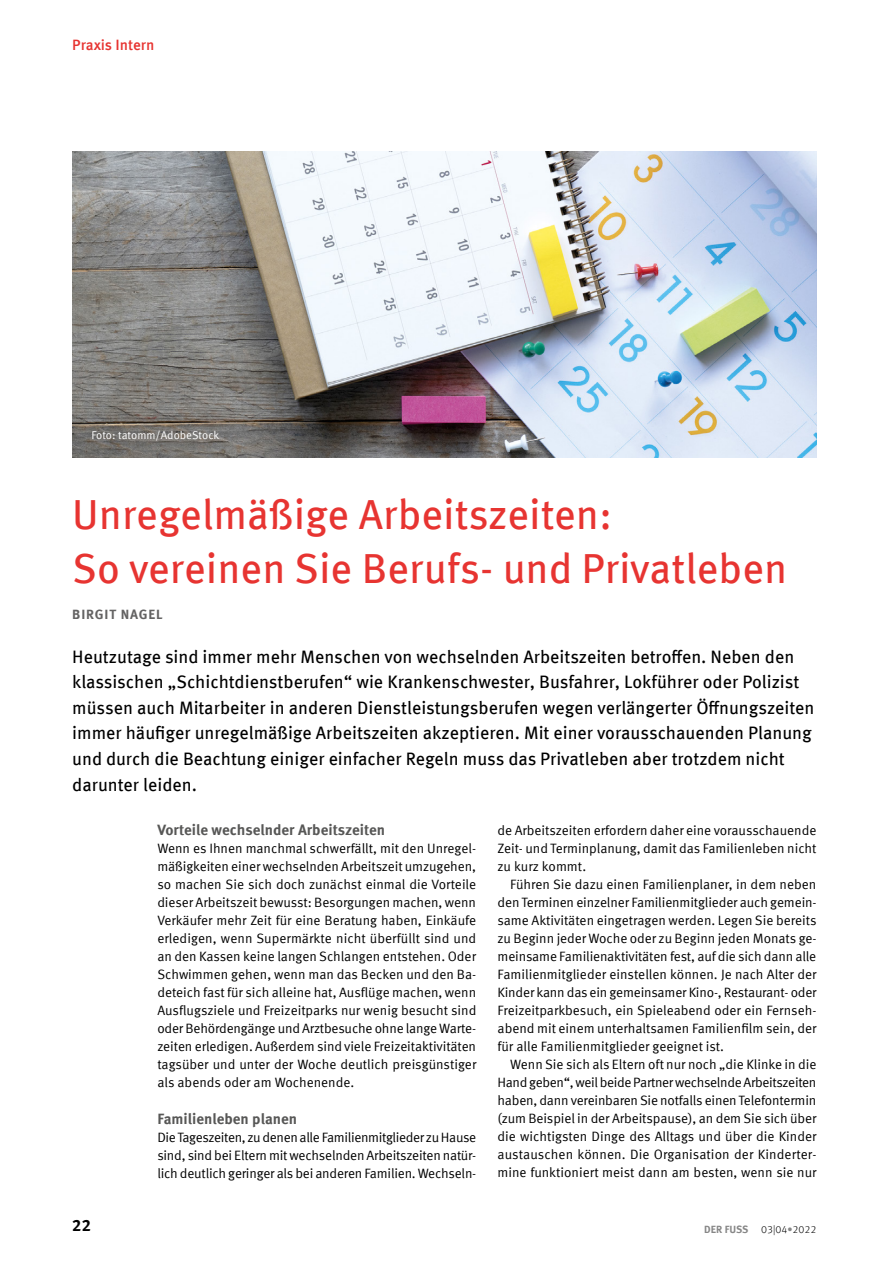
<style>
.page{position:relative;width:893px;height:1263px;background:#fff}
.page>*{position:absolute;margin:0;border:0;box-sizing:border-box;transform-origin:0 0}
.t1{font:42px/54px "Meta Offc";color:#e73431}
.t2{font:18px/25.5px "Meta Offc";color:#000}
.t3{font:700 16.5px "Meta Offc";color:#000}
.t4{font:700 15px "Meta Offc";color:#575756}
.t5{font:500 15px "Meta Offc";color:#e73431}
.t6{font:13.5px/18px "Meta Offc Norm";color:#000;text-align:justify}
.t7{font:700 13.5px "Meta Offc";letter-spacing:.06em;color:#646363}
.t8{font:11.25px "Meta Offc Norm";color:#fff}
.t9{font:300 10.5px "Meta Offc";color:#000}
.s1{font-weight:700;color:#878787}
</style>
<div class="page">
<img style="left:72px;top:151px;width:744px;height:306px">
<p class="t5" style="left:72px;top:36px;width:84px">Praxis Intern</p>
<p class="t8" style="left:91px;top:429px;width:129px">Foto: tatomm/AdobeStock</p>
<h1 class="t1" style="left:72px;top:489px;width:717px">Unregelmäßige Arbeitszeiten:<br>So vereinen Sie Berufs- und Privatleben</h1>
<p class="t7" style="left:72px;top:607px;width:92px">BIRGIT NAGEL</p>
<p class="t2" style="left:72px;top:644px;width:744px">Heutzutage sind immer mehr Menschen von wechselnden Arbeitszeiten betroffen. Neben den klassischen „Schichtdienstberufen“ wie Krankenschwester, Busfahrer, Lokführer oder Polizist müssen auch Mitarbeiter in anderen Dienstleistungsberufen wegen verlängerter Öffnungszeiten immer häufiger unregelmäßige Arbeitszeiten akzeptieren. Mit einer vorausschauenden Planung und durch die Beachtung einiger einfacher Regeln muss das Privatleben aber trotzdem nicht darunter leiden.</p>
<p class="t4" style="left:157px;top:821px;width:229px">Vorteile wechselnder Arbeitszeiten</p>
<p class="t6" style="left:157px;top:840px;width:321px">Wenn es Ihnen manchmal schwerfällt, mit den Unregel&shy;mäßigkeiten einer wechselnden Arbeitszeit umzugehen, so machen Sie sich doch zunächst einmal die Vorteile dieser Arbeitszeit bewusst: Besorgungen machen, wenn Verkäufer mehr Zeit für eine Beratung haben, Einkäufe erledigen, wenn Supermärkte nicht überfüllt sind und an den Kassen keine langen Schlangen entstehen. Oder Schwimmen gehen, wenn man das Becken und den Ba&shy;deteich fast für sich alleine hat, Ausflüge machen, wenn Ausflugsziele und Freizeitparks nur wenig besucht sind oder Behördengänge und Arztbesuche ohne lange Warte&shy;zeiten erledigen. Außerdem sind viele Freizeitaktivitäten tagsüber und unter der Woche deutlich preisgünstiger als abends oder am Wochenende.</p>
<p class="t4" style="left:157px;top:1109px;width:141px">Familienleben planen</p>
<p class="t6" style="left:157px;top:1128px;width:321px">Die Tageszeiten, zu denen alle Familienmitglieder zu Hause sind, sind bei Eltern mit wechselnden Arbeitszeiten natür&shy;lich deutlich geringer als bei anderen Familien. Wechseln-</p>
<p class="t6" style="left:497px;top:822px;width:321px">de Arbeitszeiten erfordern daher eine vorausschauende Zeit- und Terminplanung, damit das Familienleben nicht zu kurz kommt.</p>
<p class="t6" style="left:497px;top:876px;width:321px;text-indent:13px">Führen Sie dazu einen Familienplaner, in dem neben den Terminen einzelner Familienmitglieder auch gemein&shy;same Aktivitäten eingetragen werden. Legen Sie bereits zu Beginn jeder Woche oder zu Beginn jeden Monats ge&shy;meinsame Familienaktivitäten fest, auf die sich dann alle Familienmitglieder einstellen können. Je nach Alter der Kinder kann das ein gemeinsamer Kino-, Restaurant- oder Freizeitparkbesuch, ein Spieleabend oder ein Fernseh&shy;abend mit einem unterhaltsamen Familienfilm sein, der für alle Familienmitglieder geeignet ist.</p>
<p class="t6" style="left:497px;top:1056px;width:321px;text-indent:13px">Wenn Sie sich als Eltern oft nur noch „die Klinke in die Hand geben“, weil beide Partner wechselnde Arbeitszeiten haben, dann vereinbaren Sie notfalls einen Telefontermin (zum Beispiel in der Arbeitspause), an dem Sie sich über die wichtigsten Dinge des Alltags und über die Kinder austauschen können. Die Organisation der Kinderter&shy;mine funktioniert meist dann am besten, wenn sie nur</p>
<p class="t3" style="left:72px;top:1215px;width:20px">22</p>
<p class="t9" style="left:704px;top:1223px;width:114px"><span class="s1">DER FUSS</span> 03|04<span class="s1">•</span>2022</p>
</div>
